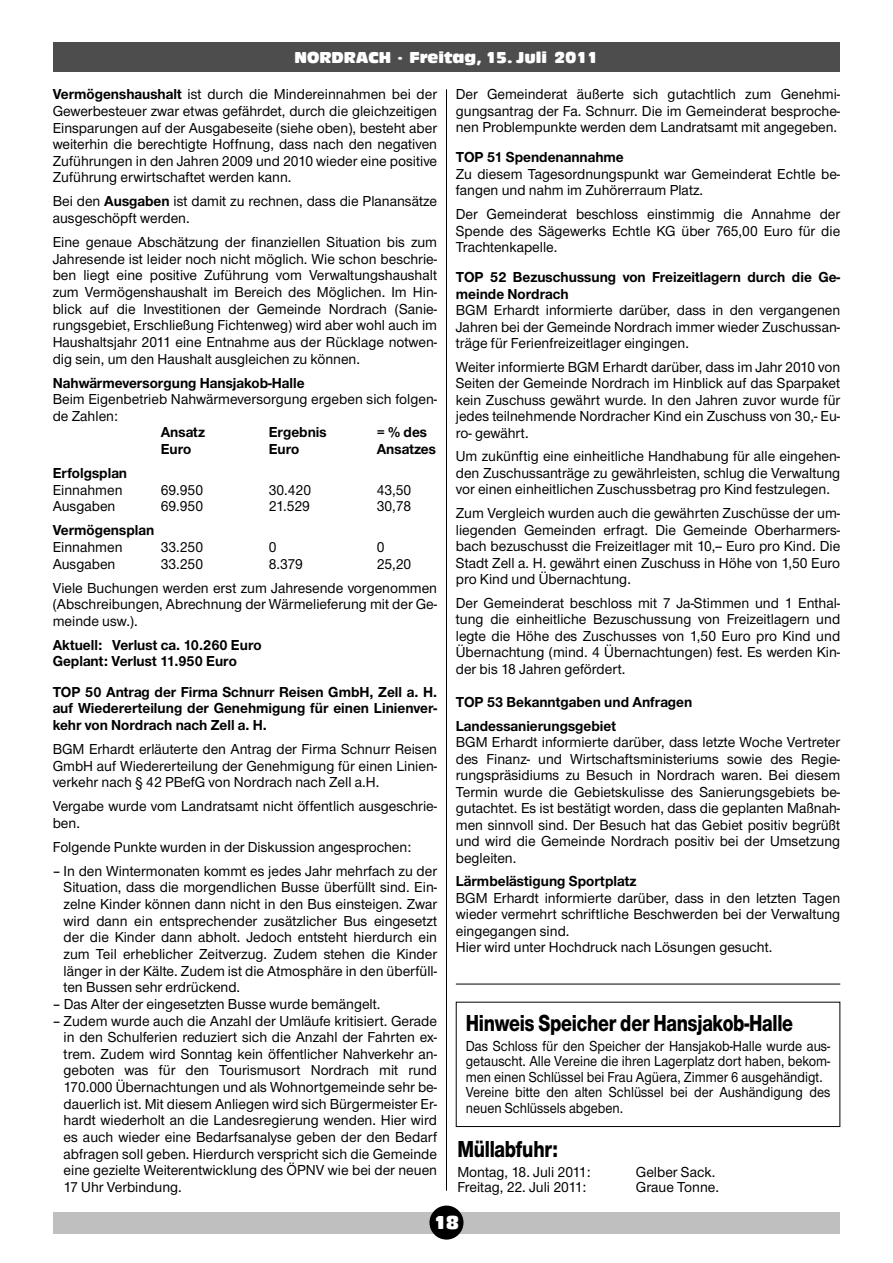
<style>
.page{position:relative;width:893px;height:1263px;background:#fff}
.page>*{position:absolute;margin:0;border:0;box-sizing:border-box;transform-origin:0 0}
.t1{font:800 24px "Nimbus Sans Novus T";letter-spacing:-.01em;color:#000;scale:.8 1}
.t2{font:19.5px "Antique Olive T Compact Ro 1";color:#fff}
.t3{font:16.5px "Antique Olive T Compact Ro 1";color:#fff}
.t4{font:500 15px/16.6px "Nimbus Sans Novus T";color:#000;text-align:justify}
.t5{font:700 15px/16.6px "Nimbus Sans Novus T";color:#000}
.t6{font:500 15px/15.5px "Nimbus Sans Novus T";color:#000;scale:.9 1}
.s1{font-weight:700}
</style>
<div class="page">
<hr style="left:446px;top:89px;width:1px;height:1102px;background:#000">
<div style="left:53px;top:1212px;width:786px;height:21px;background:#bfbfbf"></div>
<div style="left:429px;top:1205px;width:34px;height:34px;background:#000;border-radius:50%"></div>
<div style="left:53px;top:43px;width:786px;height:29px;background:#4d4d4d"></div>
<hr style="left:456px;top:984px;width:384px;height:1px;background:#000">
<div style="left:456px;top:1002px;width:384px;height:125px;border:1px solid #000"></div>
<p class="t3" style="left:294px;top:47px;width:305px">NORDRACH · Freitag, 15. Juli 2011</p>
<p class="t4" style="left:53px;top:86px;width:386px"><span class="s1">Vermögenshaushalt</span> ist durch die Mindereinnahmen bei der Gewerbesteuer zwar etwas gefährdet, durch die gleichzeitigen Einsparungen auf der Ausgabeseite (siehe oben), besteht aber weiterhin die berechtigte Hoffnung, dass nach den negativen Zuführungen in den Jahren 2009 und 2010 wieder eine positive Zuführung erwirtschaftet werden kann.</p>
<p class="t4" style="left:53px;top:193px;width:386px">Bei den <span class="s1">Ausgaben</span> ist damit zu rechnen, dass die Planansätze ausgeschöpft werden.</p>
<p class="t4" style="left:53px;top:234px;width:386px">Eine genaue Abschätzung der finanziellen Situation bis zum Jahresende ist leider noch nicht möglich. Wie schon beschrie&shy;ben liegt eine positive Zuführung vom Verwaltungshaushalt zum Vermögenshaushalt im Bereich des Möglichen. Im Hin&shy;blick auf die Investitionen der Gemeinde Nordrach (Sanie&shy;rungsgebiet, Erschließung Fichtenweg) wird aber wohl auch im Haushaltsjahr 2011 eine Entnahme aus der Rücklage notwen&shy;dig sein, um den Haushalt ausgleichen zu können.</p>
<p class="t5" style="left:53px;top:374px;width:253px">Nahwärmeversorgung Hansjakob-Halle</p>
<p class="t4" style="left:53px;top:391px;width:386px">Beim Eigenbetrieb Nahwärmeversorgung ergeben sich folgen&shy;de Zahlen:</p>
<p class="t5" style="left:161px;top:424px;width:46px">Ansatz</p>
<p class="t5" style="left:269px;top:424px;width:60px">Ergebnis</p>
<p class="t5" style="left:377px;top:424px;width:52px">= % des</p>
<p class="t5" style="left:161px;top:441px;width:32px">Euro</p>
<p class="t5" style="left:269px;top:441px;width:32px">Euro</p>
<p class="t5" style="left:377px;top:441px;width:61px">Ansatzes</p>
<p class="t5" style="left:53px;top:464px;width:76px">Erfolgsplan</p>
<p class="t4" style="left:53px;top:481px;width:71px">Einnahmen</p>
<p class="t4" style="left:161px;top:481px;width:44px">69.950</p>
<p class="t4" style="left:269px;top:481px;width:44px">30.420</p>
<p class="t4" style="left:377px;top:481px;width:36px">43,50</p>
<p class="t4" style="left:53px;top:498px;width:64px">Ausgaben</p>
<p class="t4" style="left:161px;top:498px;width:44px">69.950</p>
<p class="t4" style="left:269px;top:498px;width:43px">21.529</p>
<p class="t4" style="left:377px;top:498px;width:36px">30,78</p>
<p class="t5" style="left:53px;top:522px;width:103px">Vermögensplan</p>
<p class="t4" style="left:53px;top:538px;width:71px">Einnahmen</p>
<p class="t4" style="left:161px;top:538px;width:44px">33.250</p>
<p class="t4" style="left:269px;top:538px;width:9px">0</p>
<p class="t4" style="left:377px;top:538px;width:9px">0</p>
<p class="t4" style="left:53px;top:555px;width:64px">Ausgaben</p>
<p class="t4" style="left:161px;top:555px;width:44px">33.250</p>
<p class="t4" style="left:269px;top:555px;width:36px">8.379</p>
<p class="t4" style="left:53px;top:551px;width:386px;line-height:24px;text-indent:324px">25,20<br>Viele Buchungen werden erst zum Jahresende vorgenommen</p>
<p class="t4" style="left:53px;top:596px;width:386px">(Abschreibungen, Abrechnung der Wärmelieferung mit der Ge&shy;meinde usw.).</p>
<p class="t5" style="left:53px;top:636px;width:210px">Aktuell: Verlust ca. 10.260 Euro<br>Geplant: Verlust 11.950 Euro</p>
<p class="t5" style="left:53px;top:683px;width:386px;text-align:justify">TOP 50 Antrag der Firma Schnurr Reisen GmbH, Zell a. H. auf Wiedererteilung der Genehmigung für einen Linienver&shy;kehr von Nordrach nach Zell a. H.</p>
<p class="t4" style="left:53px;top:740px;width:386px">BGM Erhardt erläuterte den Antrag der Firma Schnurr Reisen GmbH auf Wiedererteilung der Genehmigung für einen Linien&shy;verkehr nach § 42 PBefG von Nordrach nach Zell a.H.</p>
<p class="t4" style="left:53px;top:798px;width:386px">Vergabe wurde vom Landratsamt nicht öffentlich ausgeschrie&shy;ben.</p>
<p class="t4" style="left:53px;top:838px;width:360px">Folgende Punkte wurden in der Diskussion angesprochen:</p>
<p class="t4" style="left:64px;top:862px;width:375px;text-indent:-11px">– In den Wintermonaten kommt es jedes Jahr mehrfach zu der Situation, dass die morgendlichen Busse überfüllt sind. Ein&shy;zelne Kinder können dann nicht in den Bus einsteigen. Zwar wird dann ein entsprechender zusätzlicher Bus eingesetzt der die Kinder dann abholt. Jedoch entsteht hierdurch ein zum Teil erheblicher Zeitverzug. Zudem stehen die Kinder länger in der Kälte. Zudem ist die Atmosphäre in den überfüll&shy;ten Bussen sehr erdrückend.</p>
<p class="t4" style="left:53px;top:995px;width:329px">– Das Alter der eingesetzten Busse wurde bemängelt.</p>
<p class="t4" style="left:64px;top:1012px;width:375px;text-indent:-11px">– Zudem wurde auch die Anzahl der Umläufe kritisiert. Gerade in den Schulferien reduziert sich die Anzahl der Fahrten ex&shy;trem. Zudem wird Sonntag kein öffentlicher Nahverkehr an&shy;geboten was für den Tourismusort Nordrach mit rund 170.000 Übernachtungen und als Wohnortgemeinde sehr be&shy;dauerlich ist. Mit diesem Anliegen wird sich Bürgermeister Er&shy;hardt wiederholt an die Landesregierung wenden. Hier wird es auch wieder eine Bedarfsanalyse geben der den Bedarf abfragen soll geben. Hierdurch verspricht sich die Gemeinde eine gezielte Weiterentwicklung des ÖPNV wie bei der neuen 17 Uhr Verbindung.</p>
<p class="t4" style="left:456px;top:86px;width:386px">Der Gemeinderat äußerte sich gutachtlich zum Genehmi&shy;gungsantrag der Fa. Schnurr. Die im Gemeinderat besproche&shy;nen Problempunkte werden dem Landratsamt mit angegeben.</p>
<p class="t5" style="left:456px;top:149px;width:170px">TOP 51 Spendenannahme</p>
<p class="t4" style="left:456px;top:165px;width:386px">Zu diesem Tagesordnungspunkt war Gemeinderat Echtle be&shy;fangen und nahm im Zuhörerraum Platz.</p>
<p class="t4" style="left:456px;top:206px;width:386px">Der Gemeinderat beschloss einstimmig die Annahme der Spende des Sägewerks Echtle KG über 765,00 Euro für die Trachtenkapelle.</p>
<p class="t5" style="left:456px;top:269px;width:386px">TOP 52 Bezuschussung von Freizeitlagern durch die Ge&shy;meinde Nordrach</p>
<p class="t4" style="left:456px;top:302px;width:386px">BGM Erhardt informierte darüber, dass in den vergangenen Jahren bei der Gemeinde Nordrach immer wieder Zuschussan&shy;träge für Ferienfreizeitlager eingingen.</p>
<p class="t4" style="left:456px;top:358px;width:386px">Weiter informierte BGM Erhardt darüber, dass im Jahr 2010 von Seiten der Gemeinde Nordrach im Hinblick auf das Sparpaket kein Zuschuss gewährt wurde. In den Jahren zuvor wurde für jedes teilnehmende Nordracher Kind ein Zuschuss von 30,- Eu&shy;ro- gewährt.</p>
<p class="t4" style="left:456px;top:448px;width:386px">Um zukünftig eine einheitliche Handhabung für alle eingehen&shy;den Zuschussanträge zu gewährleisten, schlug die Verwaltung vor einen einheitlichen Zuschussbetrag pro Kind festzulegen.</p>
<p class="t4" style="left:456px;top:505px;width:386px">Zum Vergleich wurden auch die gewährten Zuschüsse der um&shy;liegenden Gemeinden erfragt. Die Gemeinde Oberharmers&shy;bach bezuschusst die Freizeitlager mit 10,-- Euro pro Kind. Die Stadt Zell a. H. gewährt einen Zuschuss in Höhe von 1,50 Euro pro Kind und Übernachtung.</p>
<p class="t4" style="left:456px;top:594px;width:386px">Der Gemeinderat beschloss mit 7 Ja-Stimmen und 1 Enthal&shy;tung die einheitliche Bezuschussung von Freizeitlagern und legte die Höhe des Zuschusses von 1,50 Euro pro Kind und Übernachtung (mind. 4 Übernachtungen) fest. Es werden Kin&shy;der bis 18 Jahren gefördert.</p>
<p class="t5" style="left:456px;top:690px;width:238px;line-height:23.7px">TOP 53 Bekanntgaben und Anfragen<br>Landessanierungsgebiet</p>
<p class="t4" style="left:456px;top:734px;width:386px">BGM Erhardt informierte darüber, dass letzte Woche Vertreter des Finanz- und Wirtschaftsministeriums sowie des Regie&shy;rungspräsidiums zu Besuch in Nordrach waren. Bei diesem Termin wurde die Gebietskulisse des Sanierungsgebiets be&shy;gutachtet. Es ist bestätigt worden, dass die geplanten Maßnah&shy;men sinnvoll sind. Der Besuch hat das Gebiet positiv begrüßt und wird die Gemeinde Nordrach positiv bei der Umsetzung begleiten.</p>
<p class="t5" style="left:456px;top:873px;width:182px">Lärmbelästigung Sportplatz</p>
<p class="t4" style="left:456px;top:889px;width:386px;text-align:left">BGM Erhardt informierte darüber, dass in den letzten Tagen wieder vermehrt schriftliche Beschwerden bei der Verwaltung eingegangen sind.<br>Hier wird unter Hochdruck nach Lösungen gesucht.</p>
<h1 class="t1" style="left:466px;top:1009px;width:411px">Hinweis Speicher der Hansjakob-Halle</h1>
<p class="t6" style="left:466px;top:1038px;width:406px">Das Schloss für den Speicher der Hansjakob-Halle wurde aus&shy;getauscht. Alle Vereine die ihren Lagerplatz dort haben, bekom&shy;men einen Schlüssel bei Frau Agüera, Zimmer 6 ausgehändigt.<br>Vereine bitte den alten Schlüssel bei der Aushändigung des neuen Schlüssels abgeben.</p>
<h1 class="t1" style="left:457px;top:1134px;width:127px">Müllabfuhr:</h1>
<p class="t4" style="left:457px;top:1163px;width:135px">Montag, 18. Juli 2011:</p>
<p class="t4" style="left:636px;top:1163px;width:81px">Gelber Sack.</p>
<p class="t4" style="left:457px;top:1179px;width:131px">Freitag, 22. Juli 2011:</p>
<p class="t4" style="left:636px;top:1179px;width:85px">Graue Tonne.</p>
<h2 class="t2" style="left:433px;top:1210px;width:27px">18</h2>
</div>
